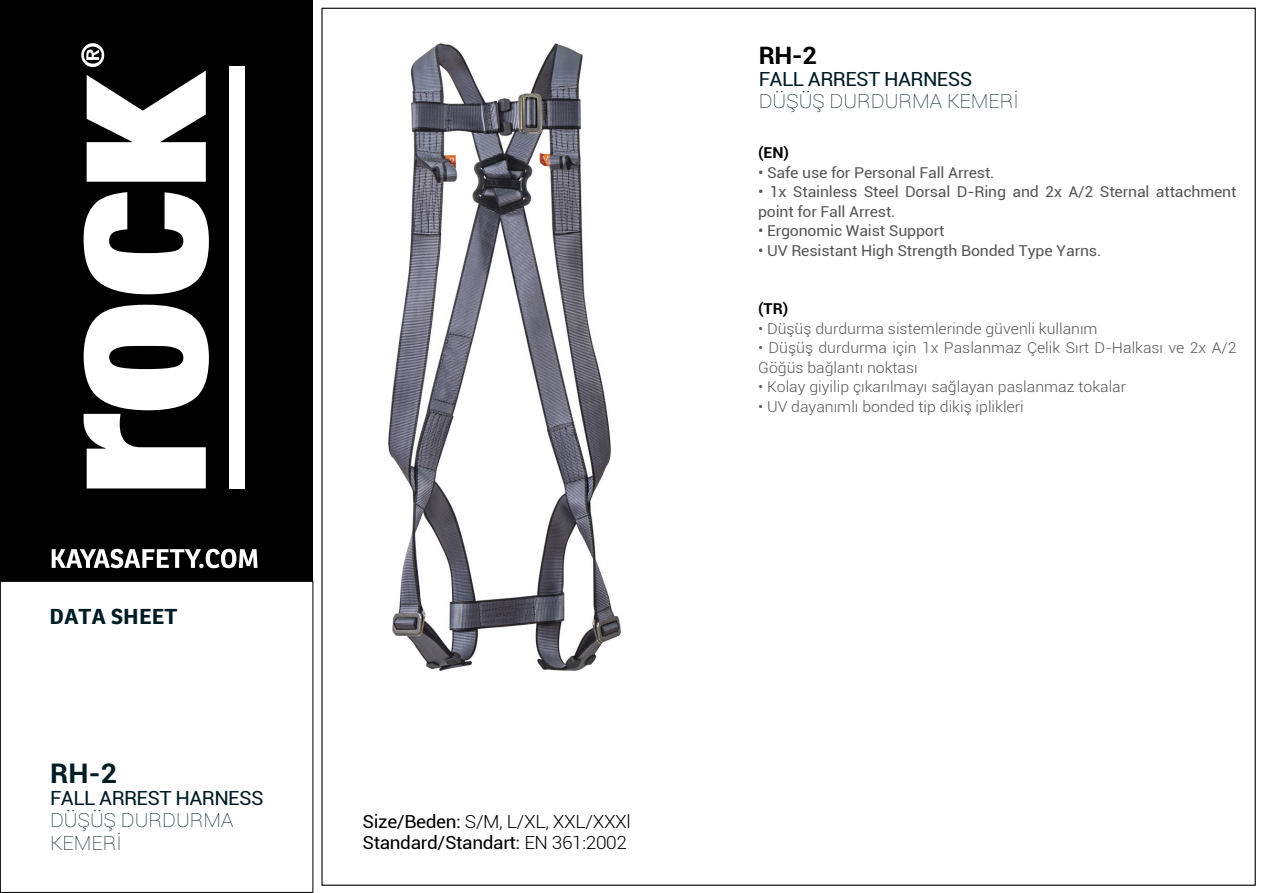
<style>
.page{position:relative;width:1263px;height:893px;background:#fff}
.page>*{position:absolute;margin:0;border:0;box-sizing:border-box;transform-origin:0 0}
.t1{font:700 27px "Roboto";color:#001c24;scale:1.06 1}
.t2{font:700 24px "Roboto";color:#000;scale:1.06 1}
.t3{font:700 21px "Ronnia";letter-spacing:.01em;color:#001c24;scale:1.06 1}
.t4{font:100 19.5px/22.2px "Roboto";color:#001c24;scale:1.06 1}
.t5{font:19.5px "Roboto";letter-spacing:-.03em;color:#001c24;scale:1.06 1}
.t6{font:18px/21.6px "Roboto";letter-spacing:-.02em;color:#000;scale:1.06 1}
.t7{font:300 15px/19.5px "Roboto";color:#575756;scale:1.06 1}
.t8{font:15px/19.5px "Roboto";letter-spacing:-.01em;color:#575756;scale:1.06 1}
.t9{font:700 15px "Roboto";color:#000;scale:1.06 1}
.s1{font-weight:300}
</style>
<div class="page">
<div style="left:0;top:0;width:313px;height:607px;background:#000"></div>
<div style="left:0;top:581px;width:313px;height:311px;background:#fff"></div>
<div style="left:0;top:581px;width:313px;height:312px;border:1px solid #000"></div>
<svg style="left:52px;top:549px;width:205px;height:19px"></svg>
<svg style="left:84px;top:192px;width:125px;height:102px"></svg>
<svg style="left:81px;top:43px;width:125px;height:139px"></svg>
<div style="left:229px;top:66px;width:15px;height:422px;background:#fff"></div>
<svg style="left:84px;top:305px;width:125px;height:183px"></svg>
<img style="left:388px;top:43px;width:232px;height:628px">
<h3 class="t3" style="left:50px;top:603px;width:122px">DATA SHEET</h3>
<h1 class="t1" style="left:50px;top:755px;width:65px">RH-2</h1>
<h3 class="t5" style="left:50px;top:785px;width:203px">FALL ARREST HARNESS</h3>
<h3 class="t4" style="left:50px;top:809px;width:174px">DÜŞÜŞ DURDURMA<br>KEMERİ</h3>
<p class="t6" style="left:363px;top:810px;width:255px">Size/Beden: <span class="s1">S/M, L/XL, XXL/XXXl<br></span>Standard/Standart: <span class="s1">EN 361:2002</span></p>
<h2 class="t2" style="left:759px;top:38px;width:56px">RH-2</h2>
<h3 class="t5" style="left:759px;top:65px;width:203px">FALL ARREST HARNESS</h3>
<h3 class="t4" style="left:759px;top:89px;width:247px">DÜŞÜŞ DURDURMA KEMERİ</h3>
<p class="t9" style="left:758px;top:142px;width:31px">(EN)</p>
<p class="t8" style="left:758px;top:162px;width:225px">• Safe use for Personal Fall Arrest.</p>
<p class="t8" style="left:758px;top:181px;width:453px">• 1x Stainless Steel Dorsal D-Ring and 2x A/2 Sternal attachment point for Fall Arrest.</p>
<p class="t8" style="left:758px;top:220px;width:177px">• Ergonomic Waist Support</p>
<p class="t8" style="left:758px;top:240px;width:325px">• UV Resistant High Strength Bonded Type Yarns.</p>
<p class="t9" style="left:758px;top:298px;width:30px">(TR)</p>
<p class="t7" style="left:758px;top:318px;width:322px">• Düşüş durdurma sistemlerinde güvenli kullanım</p>
<p class="t7" style="left:758px;top:337px;width:453px">• Düşüş durdurma için 1x Paslanmaz Çelik Sırt D-Halkası ve 2x A/2<br>Göğüs bağlantı noktası</p>
<p class="t7" style="left:758px;top:376px;width:349px">• Kolay giyilip çıkarılmayı sağlayan paslanmaz tokalar</p>
<p class="t7" style="left:758px;top:396px;width:252px">• UV dayanımlı bonded tip dikiş iplikleri</p>
</div>
